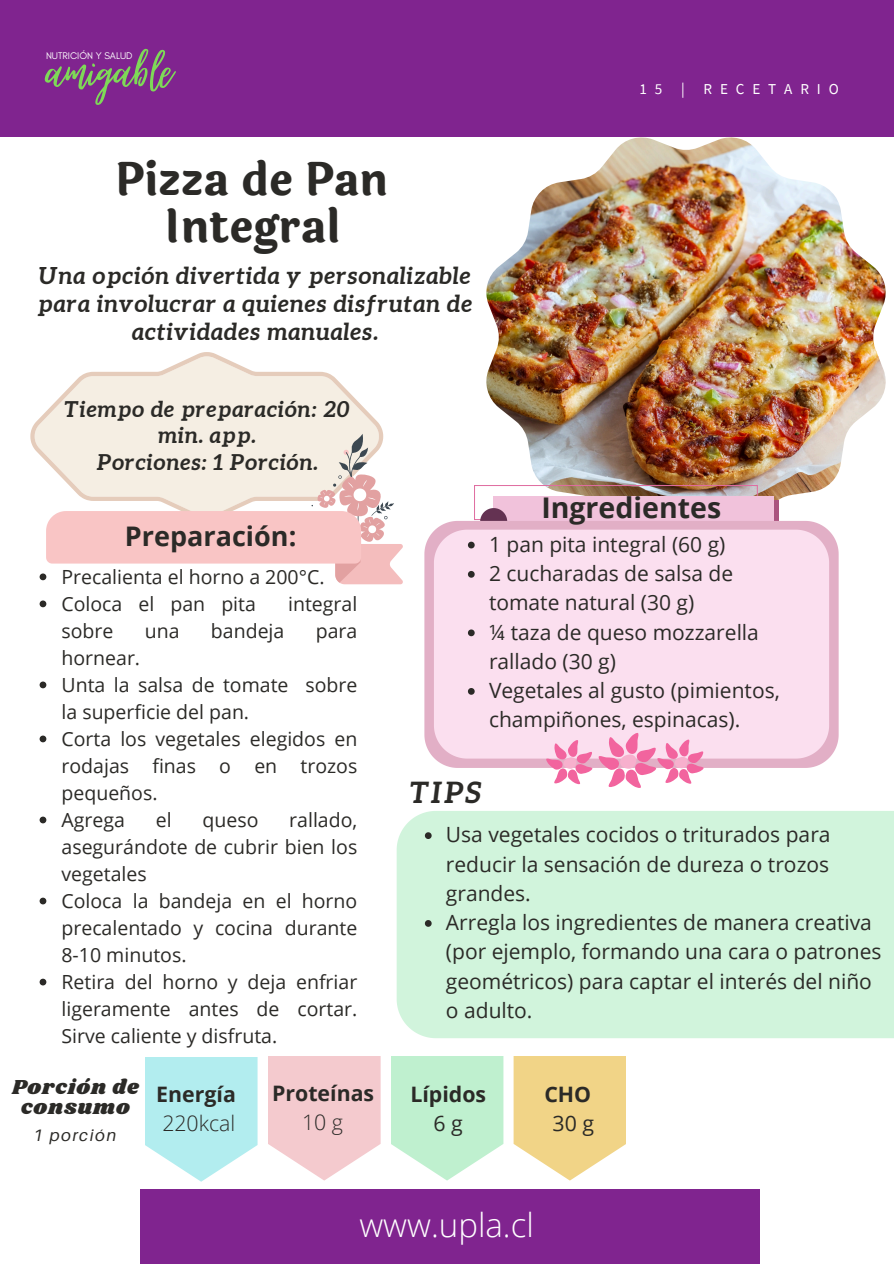
<style>
.page{position:relative;width:894px;height:1264px;background:#fff}
.page>*{position:absolute;margin:0;border:0;box-sizing:border-box;transform-origin:0 0}
.t1{font:72px "Virtual";color:#7ed957}
.t2{font:700 45.15px/47.2px "Laila";color:#2b2a27;text-align:center}
.t3{font:300 33px "Open Sans";color:#fff}
.t4{font:italic 700 29.7px "Aleo";color:#2b2a27}
.t5{font:700 28.5px "Open Sans";color:#2b2a27}
.t6{font:700 27px "Open Sans";color:#2b2a27}
.t7{font:italic 700 23.7px/28.2px "Aleo";letter-spacing:.03em;color:#2b2a27;text-align:center}
.t8{font:italic 700 22.05px/26.2px "Aleo";letter-spacing:.03em;color:#2b2a27;text-align:center}
.t9{font:700 21.3px "Open Sans";color:#2b2a27}
.t10{font:300 21.3px "Open Sans";color:#2b2a27}
.t11{font:21.3px "Open Sans";color:#2b2a27}
.t12{font:21px/29.2px "Open Sans";color:#2b2a27}
.t13{font:21px/20.2px "Shrikhand";letter-spacing:.045em;color:#2b2a27;text-align:center}
.t14{font:19.5px/27px "Open Sans";color:#2b2a27;text-align:justify}
.t15{font:italic 16.65px "Aileron";letter-spacing:.09em;color:#2b2a27}
.t16{font:15.15px "Source Sans Pro";letter-spacing:.52em;color:#fff}
.t17{font:9.9px "Glacial Indifference";color:#fff}
</style>
<div class="page">
<div style="left:0;top:0;width:893px;height:137px;background:#80248f"></div>
<div style="left:141px;top:1188px;width:618px;height:75px;background:#80248f"></div>
<svg style="left:145px;top:1057px;width:112px;height:124px;background:#bceff1"></svg>
<svg style="left:268px;top:1056px;width:112px;height:124px;background:#f5d1d4"></svg>
<svg style="left:391px;top:1056px;width:112px;height:124px;background:#c8f2d5"></svg>
<svg style="left:513px;top:1056px;width:113px;height:124px;background:#f3da98"></svg>
<img style="left:486px;top:137px;width:399px;height:384px">
<div style="left:474px;top:485px;width:283px;height:35px;border:1px solid #e06ca0"></div>
<div style="left:493px;top:496px;width:280px;height:51px;background:#f1c2db"></div>
<svg style="left:480px;top:508px;width:27px;height:13px"></svg>
<svg style="left:424px;top:521px;width:414px;height:247px;background:#e6b9cd"></svg>
<div style="left:434px;top:529px;width:394px;height:229px;background:#fbdfef"></div>
<svg style="left:545px;top:732px;width:158px;height:56px"></svg>
<svg style="left:30px;top:352px;width:353px;height:103px;fill:#f5eee3"></svg>
<svg style="left:40px;top:434px;width:363px;height:150px"></svg>
<svg style="left:40px;top:600px;width:6px;height:7px"></svg>
<svg style="left:40px;top:681px;width:6px;height:7px"></svg>
<svg style="left:40px;top:735px;width:6px;height:7px"></svg>
<svg style="left:40px;top:816px;width:6px;height:7px"></svg>
<svg style="left:40px;top:897px;width:6px;height:7px"></svg>
<svg style="left:40px;top:978px;width:6px;height:7px"></svg>
<svg style="left:468px;top:541px;width:6px;height:7px"></svg>
<svg style="left:468px;top:571px;width:6px;height:6px"></svg>
<svg style="left:468px;top:629px;width:6px;height:7px"></svg>
<svg style="left:468px;top:688px;width:6px;height:6px"></svg>
<div style="left:396px;top:811px;width:497px;height:227px;background:#d1f4dc"></div>
<svg style="left:425px;top:832px;width:6px;height:7px"></svg>
<svg style="left:425px;top:920px;width:6px;height:6px"></svg>
<p class="t1" style="left:46px;top:33px;width:128px">amigable</p>
<p class="t17" style="left:46px;top:50px;width:88px">NUTRICIÓN Y SALUD</p>
<p class="t2" style="left:116px;top:157px;width:274px">Pizza de Pan<br>Integral</p>
<p class="t7" style="left:38px;top:261px;width:436px">Una opción divertida y personalizable para involucrar a quienes disfrutan de actividades manuales.</p>
<p class="t8" style="left:64px;top:396px;width:287px">Tiempo de preparación: 20 min. app.<br>Porciones: 1 Porción.</p>
<p class="t16" style="left:639px;top:79px;width:201px">15 | RECETARIO</p>
<p class="t6" style="left:125px;top:517px;width:173px">Preparación:</p>
<p class="t14" style="left:61px;top:562px;width:264px">Precalienta el horno a 200°C.</p>
<p class="t14" style="left:61px;top:589px;width:196px">Coloca el pan pita</p>
<p class="t14" style="left:288px;top:589px;width:71px">integral</p>
<p class="t14" style="left:61px;top:616px;width:53px">sobre</p>
<p class="t14" style="left:145px;top:616px;width:36px">una</p>
<p class="t14" style="left:211px;top:616px;width:75px">bandeja</p>
<p class="t14" style="left:315px;top:616px;width:43px">para</p>
<p class="t14" style="left:61px;top:643px;width:80px">hornear.</p>
<p class="t14" style="left:61px;top:670px;width:297px">Unta la salsa de tomate sobre la superficie del pan.</p>
<h2 class="t14" style="left:61px;top:724px;width:297px">Corta los vegetales elegidos en rodajas finas o en trozos pequeños.</h2>
<h6 class="t14" style="left:61px;top:805px;width:65px">Agrega</h6>
<h6 class="t14" style="left:156px;top:805px;width:17px">el</h6>
<h6 class="t14" style="left:202px;top:805px;width:57px">queso</h6>
<h6 class="t14" style="left:61px;top:805px;width:297px;text-indent:228px">rallado, asegurándote de cubrir bien los vegetales</h6>
<p class="t14" style="left:61px;top:886px;width:297px">Coloca la bandeja en el horno precalentado y cocina durante 8-10 minutos.</p>
<h6 class="t14" style="left:61px;top:967px;width:297px">Retira del horno y deja enfriar ligeramente antes de cortar.<br>Sirve caliente y disfruta.</h6>
<p class="t13" style="left:12px;top:1077px;width:128px">Porción de consumo</p>
<p class="t15" style="left:33px;top:1124px;width:84px">1 porción</p>
<p class="t9" style="left:156px;top:1078px;width:81px">Energía</p>
<p class="t10" style="left:162px;top:1108px;width:74px">220kcal</p>
<p class="t9" style="left:272px;top:1077px;width:103px">Proteínas</p>
<h4 class="t10" style="left:302px;top:1107px;width:42px">10 g</h4>
<p class="t5" style="left:541px;top:487px;width:181px">Ingredientes</p>
<p class="t12" style="left:489px;top:529px;width:238px">1 pan pita integral (60 g)</p>
<h5 class="t12" style="left:489px;top:558px;width:245px">2 cucharadas de salsa de tomate natural (30 g)</h5>
<p class="t12" style="left:489px;top:617px;width:271px">¼ taza de queso mozzarella rallado (30 g)</p>
<h5 class="t12" style="left:489px;top:675px;width:292px">Vegetales al gusto (pimientos, champiñones, espinacas).</h5>
<p class="t4" style="left:410px;top:774px;width:73px">TIPS</p>
<p class="t12" style="left:446px;top:819px;width:386px;text-align:justify">Usa vegetales cocidos o triturados para reducir la sensación de dureza o trozos grandes.</p>
<p class="t12" style="left:446px;top:907px;width:437px">Arregla los ingredientes de manera creativa (por ejemplo, formando una cara o patrones geométricos) para captar el interés del niño o adulto.</p>
<p class="t9" style="left:410px;top:1078px;width:77px">Lípidos</p>
<p class="t11" style="left:433px;top:1108px;width:31px">6 g</p>
<p class="t9" style="left:544px;top:1078px;width:48px">CHO</p>
<p class="t11" style="left:552px;top:1108px;width:43px">30 g</p>
<p class="t3" style="left:359px;top:1201px;width:176px">www.upla.cl</p>
</div>
